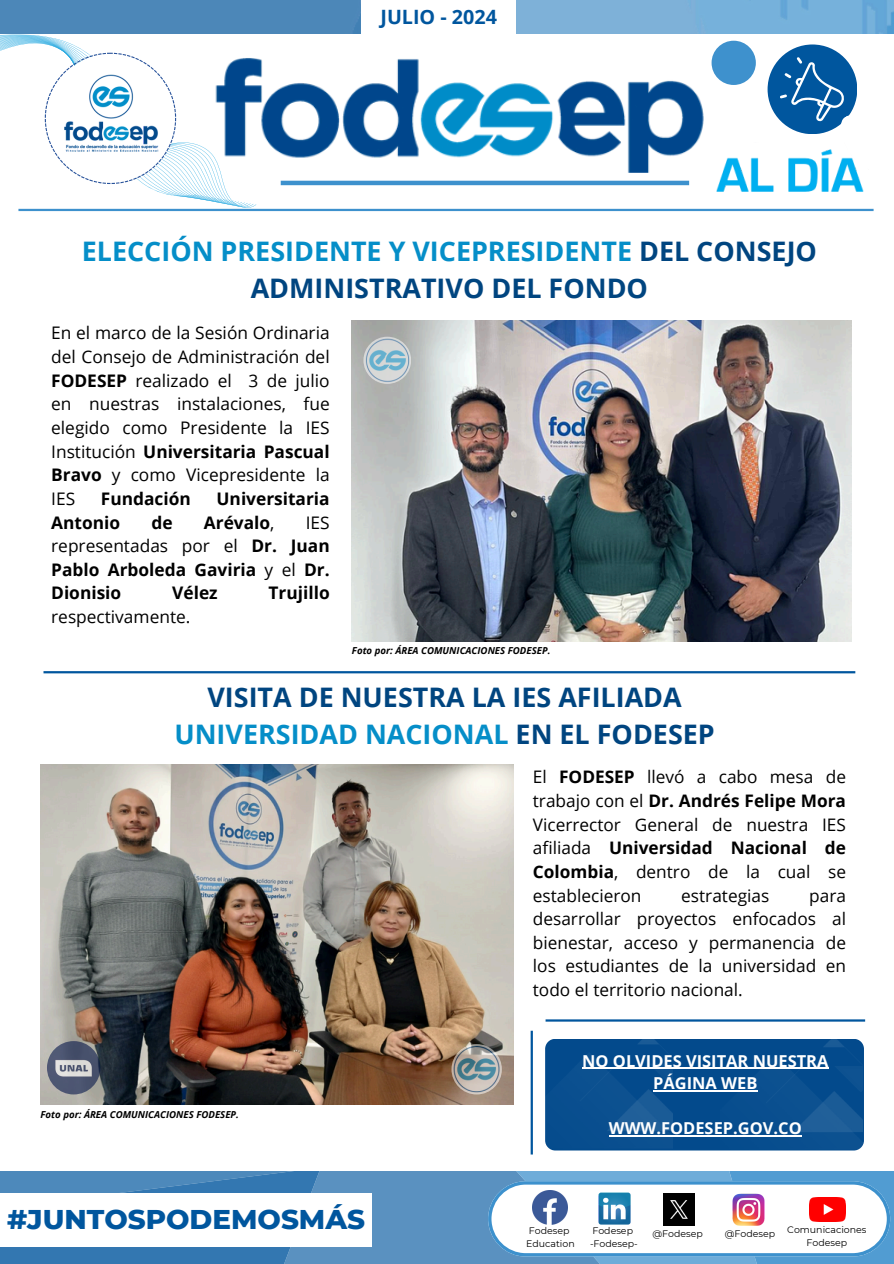
<style>
.page{position:relative;width:894px;height:1264px;background:#fff}
.page>*{position:absolute;margin:0;border:0;box-sizing:border-box;transform-origin:0 0}
.t1{font:800 27.75px "Montserrat";color:#00569e}
.t2{font:700 26.85px/37.2px "Open Sans";color:#058ec8;text-align:center}
.t3{font:700 26.85px/37.2px "Open Sans";color:#004580;text-align:center}
.t4{font:700 19.8px "Open Sans";color:#00569e}
.t5{font:17.25px/23.7px "Open Sans";color:#000;text-align:justify}
.t6{font:700 17.25px/23.7px "Open Sans";color:#000;text-align:justify}
.t7{font:700 16.5px/22.5px "Open Sans";color:#fff;text-align:center}
.t8{font:italic 700 9.6px "Open Sans";color:#000}
.t9{font:9.45px "Montserrat";color:#000}
.s1{color:#004580}
.s2{font-weight:700}
.s3{font-weight:400}
.s4{color:#058ec8}
</style>
<div class="page">
<svg style="left:0;top:1171px;width:893px;height:92px"></svg>
<img style="left:532px;top:1189px;width:35px;height:35px">
<img style="left:597px;top:1191px;width:33px;height:34px">
<img style="left:663px;top:1193px;width:31px;height:32px">
<img style="left:731px;top:1192px;width:35px;height:35px">
<img style="left:808px;top:1197px;width:36px;height:24px">
<div style="left:0;top:1193px;width:371px;height:54px;background:#fff"></div>
<img style="left:0;top:0;width:893px;height:33px">
<img style="left:212px;top:23px;width:503px;height:150px">
<div style="left:708px;top:140px;width:20px;height:17px;background:#fff"></div>
<div style="left:361px;top:0;width:155px;height:37px;background:#fff"></div>
<hr style="left:280px;top:181px;width:409px;height:4px;background:#3d91cd">
<div style="left:767px;top:44px;width:90px;height:90px;background:#00569e;border-radius:50%"></div>
<div style="left:711px;top:41px;width:44px;height:44px;background:#3e91cd;border-radius:50%"></div>
<hr style="left:18px;top:209px;width:855px;height:2px;background:#3d91cd">
<img style="left:712px;top:157px;width:155px;height:52px">
<svg style="left:779px;top:57px;width:88px;height:117px"></svg>
<svg style="left:0;top:33px;width:256px;height:177px"></svg>
<img style="left:62px;top:72px;width:99px;height:83px">
<hr style="left:43px;top:671px;width:812px;height:2px;background:#00569e">
<img style="left:352px;top:320px;width:499px;height:321px">
<img style="left:361px;top:335px;width:52px;height:48px">
<img style="left:40px;top:764px;width:473px;height:340px">
<img style="left:47px;top:1041px;width:53px;height:53px;border-radius:50%">
<img style="left:449px;top:1042px;width:55px;height:52px">
<div style="left:545px;top:1038px;width:318px;height:112px;background:#034a8c;border-radius:10px"></div>
<img style="left:720px;top:1039px;width:141px;height:110px">
<hr style="left:582px;top:1067px;width:246px;height:1px;background:#fff">
<hr style="left:653px;top:1090px;width:104px;height:1px;background:#fff">
<hr style="left:608px;top:1135px;width:193px;height:1px;background:#fff">
<img style="left:545px;top:1038px;width:127px;height:110px">
<hr style="left:545px;top:1019px;width:319px;height:2px;background:#00569e">
<hr style="left:530px;top:1030px;width:2px;height:124px;background:#00569e">
<h3 class="t4" style="left:380px;top:3px;width:118px">JULIO - 2024</h3>
<h3 class="t2" style="left:82px;top:232px;width:736px">ELECCIÓN PRESIDENTE Y VICEPRESIDENTE <span class="s1">DEL CONSEJO<br>ADMINISTRATIVO DEL FONDO</span></h3>
<p class="t5" style="left:51px;top:321px;width:280px">En el marco de la Sesión Ordinaria del Consejo de Administración del <span class="s2">FODESEP</span> realizado el 3 de julio en nuestras instalaciones, fue elegido como Presidente la IES Institución <span class="s2">Universitaria Pascual Bravo</span> y como Vicepresidente la IES</p>
<p class="t6" style="left:101px;top:486px;width:91px">Fundación</p>
<p class="t6" style="left:216px;top:486px;width:115px">Universitaria</p>
<p class="t6" style="left:51px;top:510px;width:70px">Antonio</p>
<p class="t6" style="left:151px;top:510px;width:23px">de</p>
<p class="t6" style="left:204px;top:510px;width:72px">Arévalo<span class="s3">,</span></p>
<p class="t6" style="left:51px;top:510px;width:280px;text-indent:254px"><span class="s3">IES representadas por el</span> Dr. Juan Pablo Arboleda Gaviria <span class="s3">y el</span> Dr.<br>Dionisio</p>
<p class="t6" style="left:172px;top:581px;width:47px">Vélez</p>
<p class="t6" style="left:268px;top:581px;width:63px">Trujillo</p>
<p class="t5" style="left:51px;top:604px;width:141px">respectivamente.</p>
<h5 class="t8" style="left:352px;top:643px;width:200px">Foto por: ÁREA COMUNICACIONES FODESEP.</h5>
<h1 class="t3" style="left:174px;top:677px;width:541px">VISITA DE NUESTRA LA IES AFILIADA<br><span class="s4">UNIVERSIDAD NACIONAL</span> EN EL FODESEP</h1>
<p class="t5" style="left:532px;top:764px;width:314px">El <span class="s2">FODESEP</span> llevó a cabo mesa de trabajo con el <span class="s2">Dr. Andrés Felipe Mora </span>Vicerrector General de nuestra IES afiliada <span class="s2">Universidad Nacional de Colombia</span>, dentro de la cual se establecieron</p>
<p class="t5" style="left:681px;top:883px;width:90px">estrategias</p>
<p class="t5" style="left:532px;top:883px;width:314px;text-indent:276px">para desarrollar proyectos enfocados al bienestar, acceso y permanencia de los estudiantes de la universidad en todo el territorio nacional.</p>
<p class="t8" style="left:40px;top:1107px;width:200px">Foto por: ÁREA COMUNICACIONES FODESEP.</p>
<p class="t1" style="left:7px;top:1202px;width:359px">#JUNTOSPODEMOSMÁS</p>
<p class="t7" style="left:582px;top:1049px;width:247px">NO OLVIDES VISITAR NUESTRA<br>PÁGINA WEB</p>
<p class="t7" style="left:608px;top:1116px;width:194px">WWW.FODESEP.GOV.CO</p>
<h5 class="t9" style="left:528px;top:1224px;width:42px">Fodesep</h5>
<h1 class="t9" style="left:526px;top:1237px;width:50px">Education</h1>
<p class="t9" style="left:592px;top:1224px;width:42px">Fodesep</p>
<p class="t9" style="left:590px;top:1237px;width:49px">-Fodesep-</p>
<p class="t9" style="left:652px;top:1227px;width:52px">@Fodesep</p>
<h4 class="t9" style="left:724px;top:1227px;width:52px">@Fodesep</h4>
<p class="t9" style="left:787px;top:1223px;width:81px">Comunicaciones</p>
<p class="t9" style="left:806px;top:1236px;width:42px">Fodesep</p>
</div>
